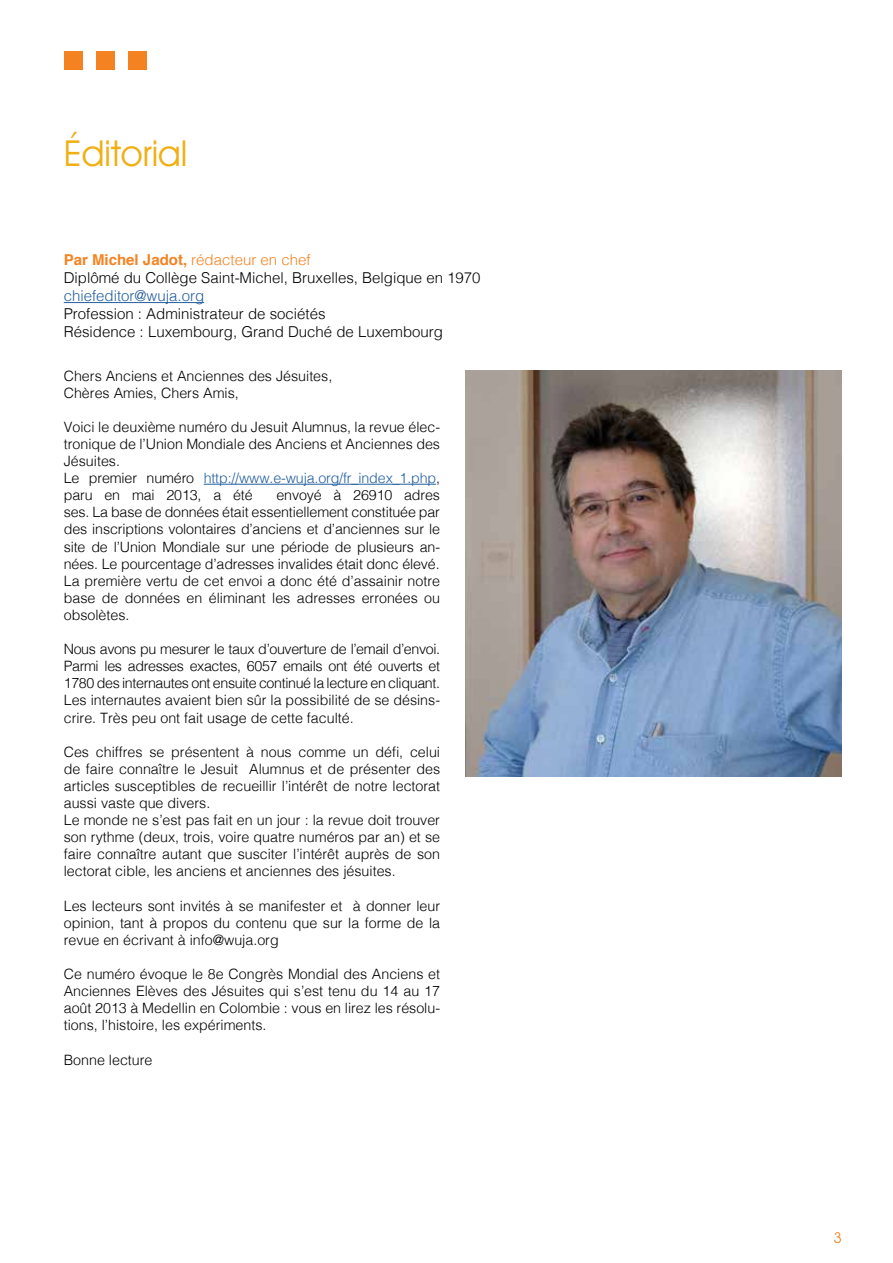
<style>
.page{position:relative;width:893px;height:1263px;background:#fff}
.page>*{position:absolute;margin:0;border:0;box-sizing:border-box;transform-origin:0 0}
.t1{font:36px "Avant Garde IT Cby BT";color:#f0af13}
.t2{font:300 15px/18px "Helvetica";color:#000}
.t3{font:300 15px "Helvetica";color:#215e9e}
.t4{font:15px "Avant Garde IT Cby BT";color:#f58220}
.t5{font:300 14.25px/17.1px "Helvetica";color:#000;text-align:justify}
.s1{font-weight:700;color:#f58220}
.s2{color:#f58220}
.s3{color:#215e9e}
</style>
<div class="page">
<hr style="left:204px;top:484px;width:232px;height:1px;background:#215e9e">
<hr style="left:64px;top:302px;width:140px;height:1px;background:#215e9e">
<img style="left:466px;top:370px;width:376px;height:407px">
<div style="left:128px;top:51px;width:19px;height:18px;background:#f58220"></div>
<div style="left:96px;top:51px;width:19px;height:18px;background:#f58220"></div>
<div style="left:64px;top:51px;width:18px;height:18px;background:#f58220"></div>
<h1 class="t1" style="left:64px;top:131px;width:125px">Éditorial</h1>
<p class="t2" style="left:64px;top:250px;width:418px"><span class="s1">Par Michel Jadot,</span> <span class="s2">rédacteur en chef<br></span>Diplômé du Collège Saint-Michel, Bruxelles, Belgique en 1970</p>
<p class="t3" style="left:64px;top:283px;width:142px">chiefeditor@wuja.org</p>
<p class="t2" style="left:64px;top:304px;width:381px">Profession : Administrateur de sociétés<br>Résidence : Luxembourg, Grand Duché de Luxembourg</p>
<p class="t5" style="left:64px;top:366px;width:270px">Chers Anciens et Anciennes des Jésuites,<br>Chères Amies, Chers Amis,</p>
<p class="t5" style="left:64px;top:417px;width:378px;text-align:left">Voici le deuxième numéro du Jesuit Alumnus, la revue élec&shy;tronique de l’Union Mondiale des Anciens et Anciennes des Jésuites.<br>Le premier numéro <span class="s3">http://www.e-wuja.org/fr_index_1.php</span>, paru en mai 2013, a été</p>
<p class="t5" style="left:64px;top:486px;width:378px;text-indent:213px">envoyé à 26910 adres ses. La base de données était essentiellement constituée par des inscriptions volontaires d’anciens et d’anciennes sur le site de l’Union Mondiale sur une période de plusieurs an&shy;nées. Le pourcentage d’adresses invalides était donc élevé.<br>La première vertu de cet envoi a donc été d’assainir notre base de données en éliminant les adresses erronées ou obsolètes.</p>
<p class="t5" style="left:64px;top:639px;width:378px">Nous avons pu mesurer le taux d’ouverture de l’email d’envoi.<br>Parmi les adresses exactes, 6057 emails ont été ouverts et 1780 des internautes ont ensuite continué la lecture en cliquant.<br>Les internautes avaient bien sûr la possibilité de se désins&shy;crire. Très peu ont fait usage de cette faculté.</p>
<p class="t5" style="left:64px;top:742px;width:378px;text-align:left">Ces chiffres se présentent à nous comme un défi, celui de faire connaître le Jesuit Alumnus et de présenter des articles susceptibles de recueillir l’intérêt de notre lectorat aussi vaste que divers.<br>Le monde ne s’est pas fait en un jour : la revue doit trouver son rythme (deux, trois, voire quatre numéros par an) et se faire connaître autant que susciter l’intérêt auprès de son lectorat cible, les anciens et anciennes des jésuites.</p>
<p class="t5" style="left:64px;top:896px;width:378px">Les lecteurs sont invités à se manifester et à donner leur opinion, tant à propos du contenu que sur la forme de la revue en écrivant à info@wuja.org</p>
<p class="t5" style="left:64px;top:964px;width:378px">Ce numéro évoque le 8e Congrès Mondial des Anciens et Anciennes Elèves des Jésuites qui s’est tenu du 14 au 17 août 2013 à Medellin en Colombie : vous en lirez les résolu&shy;tions, l’histoire, les expériments.</p>
<p class="t5" style="left:64px;top:1050px;width:90px">Bonne lecture</p>
<p class="t4" style="left:833px;top:1229px;width:10px">3</p>
</div>
